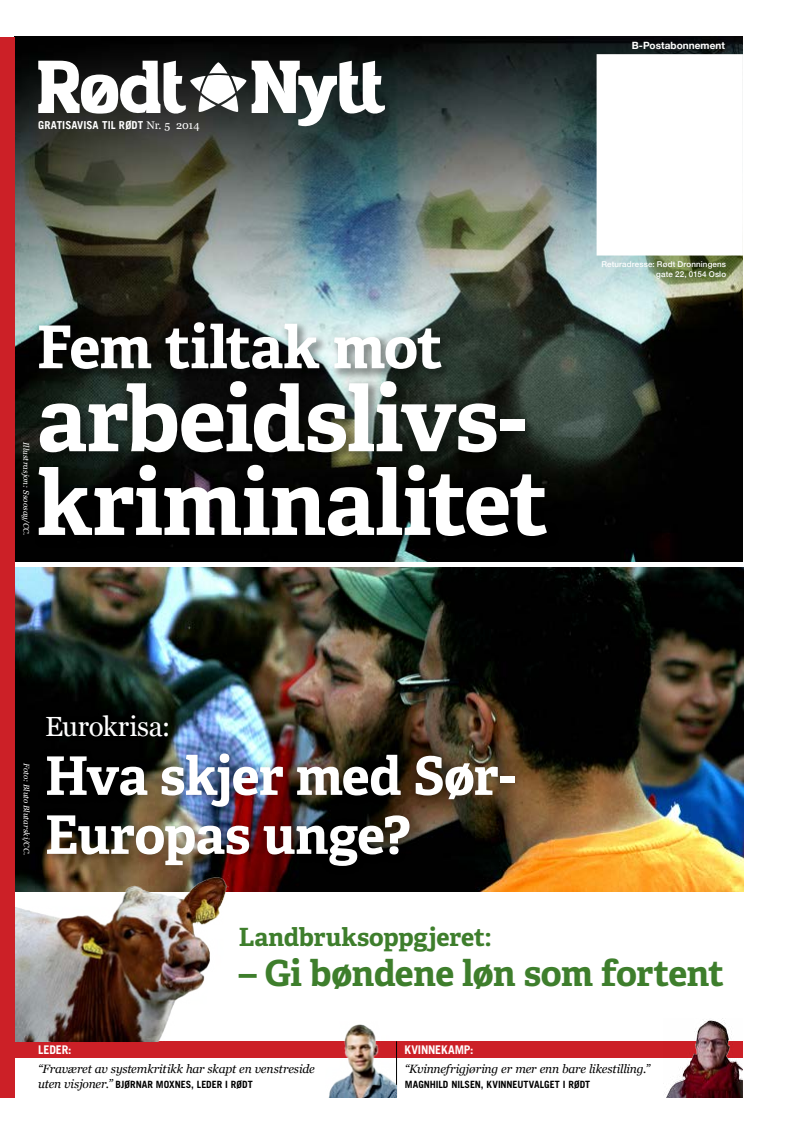
<style>
.page{position:relative;width:794px;height:1134px;background:#fff}
.page>*{position:absolute;margin:0;border:0;box-sizing:border-box;transform-origin:0 0}
.t1{font:700 90px/83.7px "Adelle Basic";letter-spacing:-.015em;color:#fff}
.t2{font:700 59px "Adelle Basic";letter-spacing:-.015em;color:#fff}
.t3{font:700 53.1px/59px "Adelle Basic";letter-spacing:-.015em;color:#fff}
.t4{font:700 36px "Adelle Basic";letter-spacing:-.02em;color:#3e7e2c}
.t5{font:27.7px "Georgia";letter-spacing:-.015em;color:#fff}
.t6{font:700 25.1px "Adelle Basic";letter-spacing:-.005em;color:#3e7e2c}
.t7{font:italic 12px "Georgia";letter-spacing:-.015em;color:#000}
.t8{font:700 12px "Trade Gothic LT";letter-spacing:-.015em;color:#fff}
.t9{font:700 11px "Trade Gothic LT";letter-spacing:.005em;color:#fff}
.t10{font:700 10px "Trade Gothic LT Std";color:#000}
.t11{font:700 10px "Helvetica Neue";letter-spacing:.005em;color:#fff}
.t12{font:italic 8px "Georgia";letter-spacing:.005em;color:#fff}
.t13{font:500 8px/10px "Helvetica Neue";letter-spacing:.015em;color:#fff;text-align:right}
.s1{font-family:"Georgia";font-weight:400}
.s2{font-family:"Georgia";font-weight:400;font-style:italic;font-size:12px}
</style>
<div class="page">
<img style="left:15px;top:37px;width:728px;height:525px">
<div style="left:14px;top:1041px;width:729px;height:17px;background:#cc2027"></div>
<img style="left:15px;top:567px;width:728px;height:324px">
<img style="left:15px;top:876px;width:213px;height:166px">
<img style="left:665px;top:1020px;width:78px;height:77px">
<hr style="left:396px;top:1041px;width:1px;height:56px;background:#000">
<div style="left:596px;top:54px;width:147px;height:202px;background:#fff"></div>
<img style="left:329px;top:1024px;width:67px;height:73px">
<div style="left:38px;top:744px;width:486px;height:131px;background:#000;opacity:.31"></div>
<div style="left:35px;top:318px;width:524px;height:230px;background:#000;opacity:.37"></div>
<div style="left:41px;top:709px;width:133px;height:31px;background:#000"></div>
<div style="left:0;top:37px;width:15px;height:1060px;background:#cc2027"></div>
<svg style="left:38px;top:61px;width:347px;height:66px"></svg>
<p class="t9" style="left:38px;top:118px;width:163px">GRATISAVISA TIL RØDT <span class="s1">Nr. 5 2014</span></p>
<p class="t12" style="left:32px;top:442px;width:95px;rotate:90deg">Illustrasjon: Ssoosay/CC.</p>
<h2 class="t2" style="left:37px;top:310px;width:407px">Fem tiltak mot</h2>
<h1 class="t1" style="left:37px;top:378px;width:513px">arbeidslivs&shy;kriminalitet</h1>
<p class="t11" style="left:632px;top:38px;width:95px">B-Postabonnement</p>
<p class="t13" style="left:601px;top:259px;width:126px">Returadresse: Rødt Dronningens gate 22, 0154 Oslo</p>
<p class="t12" style="left:32px;top:763px;width:93px;rotate:90deg">Foto: Bluto Blutarski/CC.</p>
<h3 class="t5" style="left:45px;top:706px;width:127px">Eurokrisa:</h3>
<h3 class="t3" style="left:45px;top:747px;width:472px">Hva skjer med Sør-<br>Europas unge?</h3>
<p class="t8" style="left:38px;top:1042px;width:35px">LEDER:</p>
<h3 class="t6" style="left:239px;top:921px;width:254px">Landbruksoppgjeret:</h3>
<h3 class="t4" style="left:239px;top:951px;width:487px">– Gi bøndene løn som fortent</h3>
<p class="t8" style="left:404px;top:1042px;width:71px">KVINNEKAMP:</p>
<p class="t7" style="left:38px;top:1060px;width:278px">“Fraværet av systemkritikk har skapt en venstreside</p>
<p class="t10" style="left:38px;top:1078px;width:216px"><span class="s2">uten visjoner.”</span> BJØRNAR MOXNES, LEDER I RØDT</p>
<p class="t7" style="left:405px;top:1060px;width:246px">“Kvinnefrigjøring er mer enn bare likestilling.”</p>
<p class="t10" style="left:405px;top:1078px;width:187px">MAGNHILD NILSEN, KVINNEUTVALGET I RØDT</p>
</div>
